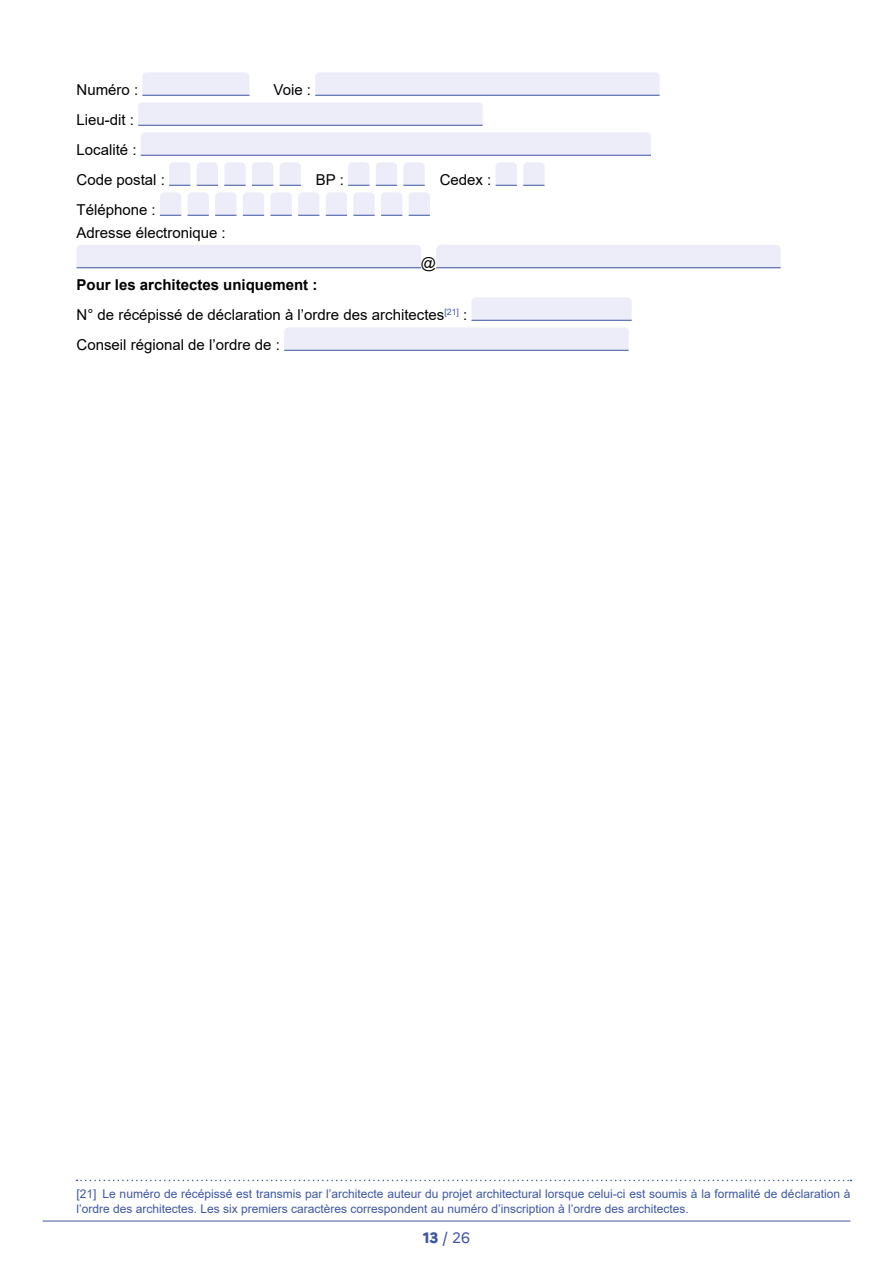
<style>
.page{position:relative;width:893px;height:1263px;background:#fff}
.page>*{position:absolute;margin:0;border:0;box-sizing:border-box;transform-origin:0 0}
.t1{font:15px/30px "Arial";color:#000}
.t2{font:15px "Marianne";color:#3e57a3}
.t3{font:12px/15px "Arial";color:#3e57a3}
.s1{font-weight:700}
.s2{font-weight:800}
</style>
<div class="page">
<hr style="left:43px;top:1221px;width:807px;height:1px;background:#3e57a3">
<div style="left:142px;top:72px;width:107px;height:23px;background:#ecedf8"></div>
<hr style="left:142px;top:95px;width:107px;height:1px;background:#3e57a3">
<div style="left:315px;top:72px;width:345px;height:23px;background:#ecedf8"></div>
<hr style="left:315px;top:95px;width:345px;height:1px;background:#3e57a3">
<div style="left:138px;top:102px;width:345px;height:23px;background:#ecedf8"></div>
<hr style="left:138px;top:125px;width:345px;height:1px;background:#3e57a3">
<div style="left:141px;top:132px;width:510px;height:23px;background:#ecedf8"></div>
<hr style="left:141px;top:155px;width:510px;height:1px;background:#3e57a3">
<svg style="left:169px;top:162px;width:21px;height:24px"></svg>
<svg style="left:197px;top:162px;width:21px;height:24px"></svg>
<svg style="left:224px;top:162px;width:22px;height:24px"></svg>
<svg style="left:252px;top:162px;width:21px;height:24px"></svg>
<svg style="left:280px;top:162px;width:21px;height:24px"></svg>
<svg style="left:348px;top:162px;width:21px;height:24px"></svg>
<svg style="left:376px;top:162px;width:21px;height:24px"></svg>
<svg style="left:403px;top:162px;width:22px;height:24px"></svg>
<svg style="left:496px;top:162px;width:21px;height:24px"></svg>
<svg style="left:523px;top:162px;width:21px;height:24px"></svg>
<svg style="left:160px;top:192px;width:21px;height:24px"></svg>
<svg style="left:188px;top:192px;width:21px;height:24px"></svg>
<svg style="left:215px;top:192px;width:21px;height:24px"></svg>
<svg style="left:243px;top:192px;width:21px;height:24px"></svg>
<svg style="left:270px;top:192px;width:22px;height:24px"></svg>
<svg style="left:298px;top:192px;width:21px;height:24px"></svg>
<svg style="left:326px;top:192px;width:21px;height:24px"></svg>
<svg style="left:353px;top:192px;width:22px;height:24px"></svg>
<svg style="left:381px;top:192px;width:21px;height:24px"></svg>
<svg style="left:409px;top:192px;width:21px;height:24px"></svg>
<div style="left:77px;top:245px;width:344px;height:22px;background:#ecedf8"></div>
<hr style="left:77px;top:267px;width:344px;height:1px;background:#3e57a3">
<div style="left:436px;top:245px;width:345px;height:22px;background:#ecedf8"></div>
<hr style="left:436px;top:267px;width:345px;height:1px;background:#3e57a3">
<div style="left:471px;top:297px;width:161px;height:23px;background:#ecedf8"></div>
<hr style="left:471px;top:320px;width:161px;height:1px;background:#3e57a3">
<div style="left:284px;top:327px;width:345px;height:23px;background:#ecedf8"></div>
<hr style="left:284px;top:350px;width:345px;height:1px;background:#3e57a3">
<svg style="left:77px;top:1180px;width:774px;height:1px"></svg>
<p class="t1" style="left:77px;top:75px;width:63px">Numéro :</p>
<p class="t1" style="left:274px;top:75px;width:39px">Voie :</p>
<p class="t1" style="left:77px;top:105px;width:90px">Lieu-dit :<br>Localité :<br>Code postal :</p>
<p class="t1" style="left:316px;top:165px;width:30px">BP :</p>
<p class="t1" style="left:440px;top:165px;width:53px">Cedex :</p>
<p class="t1" style="left:77px;top:198px;width:151px;line-height:22.5px">Téléphone :<br>Adresse électronique :</p>
<p class="t1" style="left:421px;top:247px;width:17px">@</p>
<p class="t1" style="left:77px;top:270px;width:392px"><span class="s1">Pour les architectes uniquement :<br></span>N° de récépissé de déclaration à l’ordre des architectes<sup>[21]</sup> :<br>Conseil régional de l’ordre de :</p>
<p class="t3" style="left:77px;top:1186px;width:775px">[21] Le numéro de récépissé est transmis par l’architecte auteur du projet architectural lorsque celui-ci est soumis à la formalité de déclaration à l’ordre des architectes. Les six premiers caractères correspondent au numéro d’inscription à l’ordre des architectes.</p>
<p class="t2" style="left:423px;top:1228px;width:49px"><span class="s2">13</span> / 26</p>
</div>
